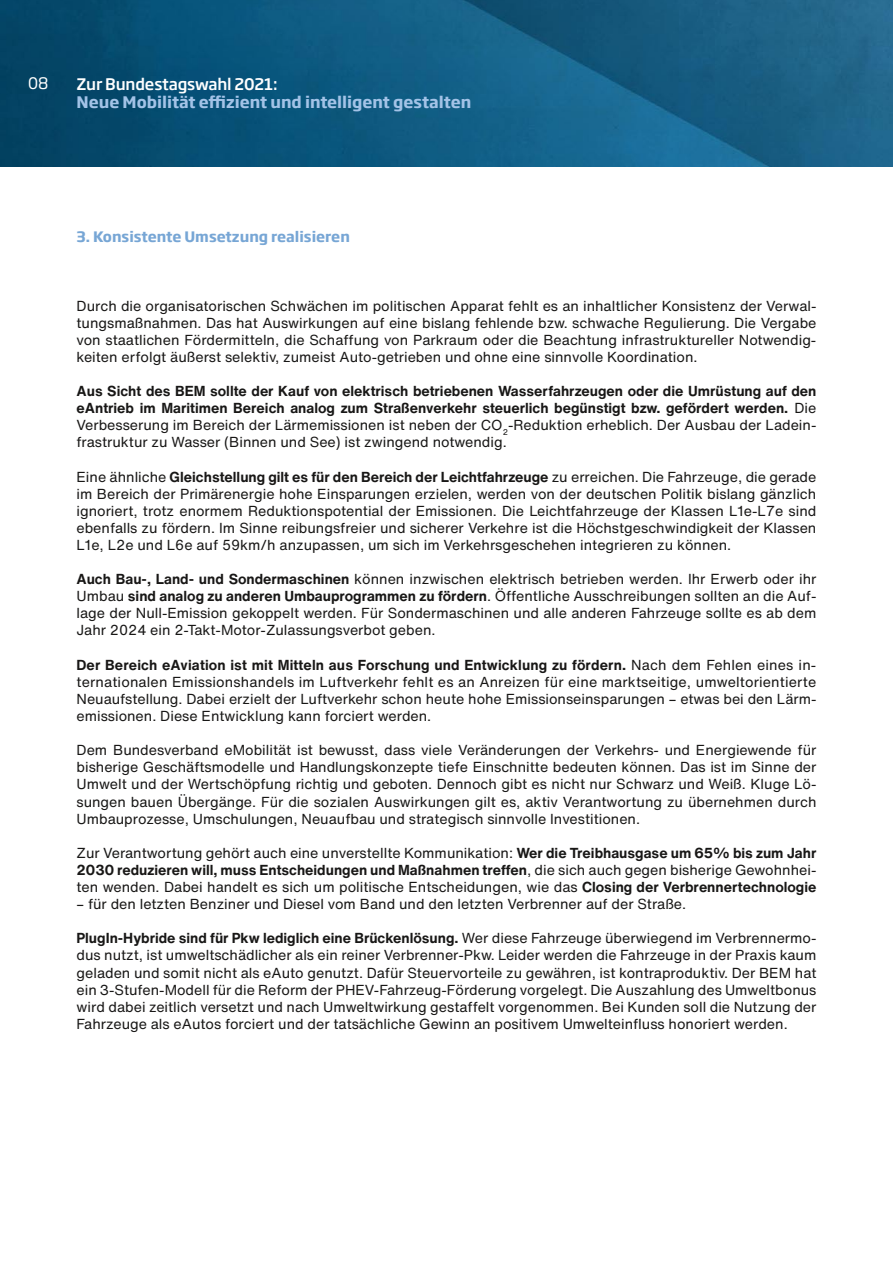
<style>
.page{position:relative;width:893px;height:1263px;background:#fff}
.page>*{position:absolute;margin:0;border:0;box-sizing:border-box;transform-origin:0 0}
.t1{font:700 15.75px "Soho Gothic Pro";color:#a3c3e7}
.t2{font:500 15.75px "Soho Gothic Pro";letter-spacing:-.01em;color:#fff}
.t3{font:15.75px "Soho Gothic Pro";color:#fff}
.t4{font:700 15px "Times";color:#fff}
.t5{font:14.25px/17.1px "Helvetica Now Text";color:#181716;text-align:justify}
.t6{font:700 14.25px/17.1px "Helvetica Now Text";color:#181716;text-align:justify}
.t7{font:700 14.25px "Soho Gothic Pro";color:#77a6d5}
.s1{font-family:"Times";font-weight:400;font-size:15px}
.s2{font-weight:400}
.s3{font-weight:700}
</style>
<div class="page">
<img style="left:0;top:0;width:893px;height:167px">
<p class="t2" style="left:46px;top:71px;width:234px"><span class="s1">07</span> Zur Bundestagswahl 2021:</p>
<p class="t3" style="left:28px;top:71px;width:22px">08</p>
<p class="t4" style="left:87px;top:69px;width:55px">Kontakt</p>
<p class="t1" style="left:77px;top:90px;width:396px">Neue Mobilität effizient und intelligent gestalten</p>
<p class="t7" style="left:77px;top:225px;width:275px">3. Konsistente Umsetzung realisieren</p>
<p class="t5" style="left:77px;top:297px;width:741px">Durch die organisatorischen Schwächen im politischen Apparat fehlt es an inhaltlicher Konsistenz der Verwal&shy;tungsmaßnahmen. Das hat Auswirkungen auf eine bislang fehlende bzw. schwache Regulierung. Die Vergabe von staatlichen Fördermitteln, die Schaffung von Parkraum oder die Beachtung infrastruktureller Notwendig&shy;keiten erfolgt äußerst selektiv, zumeist Auto-getrieben und ohne eine sinnvolle Koordination.</p>
<p class="t6" style="left:77px;top:382px;width:741px">Aus Sicht des BEM sollte der Kauf von elektrisch betriebenen Wasserfahrzeugen oder die Umrüstung auf den eAntrieb im Maritimen Bereich analog zum Straßenverkehr steuerlich begünstigt bzw. gefördert werden. <span class="s2">Die Verbesserung im Bereich der Lärmemissionen ist neben der CO</span><sub>2</sub><span class="s2">-Reduktion erheblich. Der Ausbau der Ladein&shy;frastruktur zu Wasser (Binnen und See) ist zwingend notwendig.</span></p>
<p class="t5" style="left:77px;top:468px;width:741px">Eine ähnliche <span class="s3">Gleichstellung gilt es für den Bereich der Leichtfahrzeuge</span> zu erreichen. Die Fahrzeuge, die gerade im Bereich der Primärenergie hohe Einsparungen erzielen, werden von der deutschen Politik bislang gänzlich ignoriert, trotz enormem Reduktionspotential der Emissionen. Die Leichtfahrzeuge der Klassen L1e-L7e sind ebenfalls zu fördern. Im Sinne reibungsfreier und sicherer Verkehre ist die Höchstgeschwindigkeit der Klassen L1e, L2e und L6e auf 59km/h anzupassen, um sich im Verkehrsgeschehen integrieren zu können.</p>
<p class="t5" style="left:77px;top:570px;width:741px"><span class="s3">Auch Bau-, Land- und Sondermaschinen</span> können inzwischen elektrisch betrieben werden. Ihr Erwerb oder ihr Umbau <span class="s3">sind analog zu anderen Umbauprogrammen zu fördern</span>. Öffentliche Ausschreibungen sollten an die Auf&shy;lage der Null-Emission gekoppelt werden. Für Sondermaschinen und alle anderen Fahrzeuge sollte es ab dem Jahr 2024 ein 2-Takt-Motor-Zulassungsverbot geben.</p>
<p class="t5" style="left:77px;top:656px;width:741px"><span class="s3">Der Bereich eAviation ist mit Mitteln aus Forschung und Entwicklung zu fördern.</span> Nach dem Fehlen eines in&shy;ternationalen Emissionshandels im Luftverkehr fehlt es an Anreizen für eine marktseitige, umweltorientierte Neuaufstellung. Dabei erzielt der Luftverkehr schon heute hohe Emissionseinsparungen – etwas bei den Lärm&shy;emissionen. Diese Entwicklung kann forciert werden.</p>
<p class="t5" style="left:77px;top:741px;width:741px">Dem Bundesverband eMobilität ist bewusst, dass viele Veränderungen der Verkehrs- und Energiewende für bisherige Geschäftsmodelle und Handlungskonzepte tiefe Einschnitte bedeuten können. Das ist im Sinne der Umwelt und der Wertschöpfung richtig und geboten. Dennoch gibt es nicht nur Schwarz und Weiß. Kluge Lö&shy;sungen bauen Übergänge. Für die sozialen Auswirkungen gilt es, aktiv Verantwortung zu übernehmen durch Umbauprozesse, Umschulungen, Neuaufbau und strategisch sinnvolle Investitionen.</p>
<p class="t5" style="left:77px;top:844px;width:741px">Zur Verantwortung gehört auch eine unverstellte Kommunikation: <span class="s3">Wer die Treibhausgase um 65% bis zum Jahr 2030 reduzieren will, muss Entscheidungen und Maßnahmen treffen</span>, die sich auch gegen bisherige Gewohnhei&shy;ten wenden. Dabei handelt es sich um politische Entscheidungen, wie das <span class="s3">Closing der Verbrennertechnologie</span></p>
<p class="t5" style="left:77px;top:895px;width:611px">– für den letzten Benziner und Diesel vom Band und den letzten Verbrenner auf der Straße.</p>
<p class="t5" style="left:77px;top:929px;width:741px"><span class="s3">PlugIn-Hybride sind für Pkw lediglich eine Brückenlösung.</span> Wer diese Fahrzeuge überwiegend im Verbrennermo&shy;dus nutzt, ist umweltschädlicher als ein reiner Verbrenner-Pkw. Leider werden die Fahrzeuge in der Praxis kaum geladen und somit nicht als eAuto genutzt. Dafür Steuervorteile zu gewähren, ist kontraproduktiv. Der BEM hat ein 3-Stufen-Modell für die Reform der PHEV-Fahrzeug-Förderung vorgelegt. Die Auszahlung des Umweltbonus wird dabei zeitlich versetzt und nach Umweltwirkung gestaffelt vorgenommen. Bei Kunden soll die Nutzung der Fahrzeuge als eAutos forciert und der tatsächliche Gewinn an positivem Umwelteinfluss honoriert werden.</p>
</div>
